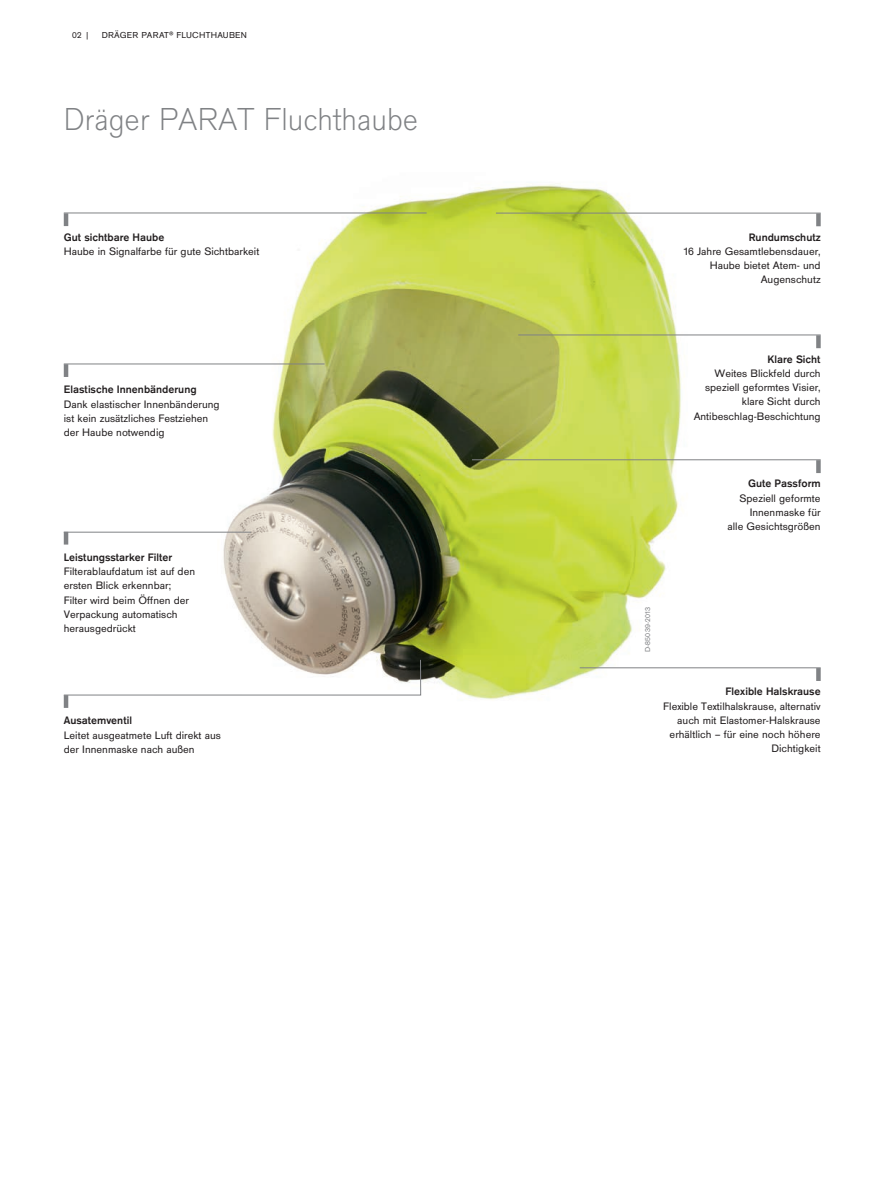
<style>
.page{position:relative;width:893px;height:1191px;background:#fff}
.page>*{position:absolute;margin:0;border:0;box-sizing:border-box;transform-origin:0 0}
.t1{font:300 33px "Draeger San";color:#808285}
.t2{font:11.25px/14.2px "Draeger San";color:#231f20;text-align:right}
.t3{font:700 11.25px "Draeger San";color:#231f20}
.t4{font:9px "Draeger San";letter-spacing:.025em;color:#231f20}
.t5{font:7.5px "Draeger San";letter-spacing:.025em;color:#808285}
.s1{font-family:"Draeger San Tab"}
</style>
<div class="page">
<img style="left:217px;top:183px;width:496px;height:517px">
<hr style="left:580px;top:667px;width:241px;height:1px;background:#808285">
<hr style="left:472px;top:459px;width:349px;height:1px;background:#808285">
<hr style="left:518px;top:335px;width:303px;height:1px;background:#808285">
<div style="left:816px;top:668px;width:5px;height:13px;background:#808285"></div>
<div style="left:816px;top:460px;width:5px;height:13px;background:#808285"></div>
<div style="left:816px;top:335px;width:5px;height:13px;background:#808285"></div>
<svg style="left:63px;top:659px;width:358px;height:36px"></svg>
<hr style="left:64px;top:695px;width:4px;height:13px;background:#808285">
<hr style="left:64px;top:364px;width:4px;height:13px;background:#808285">
<hr style="left:64px;top:213px;width:4px;height:13px;background:#808285">
<hr style="left:64px;top:532px;width:4px;height:12px;background:#808285">
<hr style="left:496px;top:213px;width:325px;height:1px;background:#808285">
<div style="left:816px;top:213px;width:5px;height:13px;background:#808285"></div>
<hr style="left:64px;top:364px;width:261px;height:1px;background:#808285">
<hr style="left:64px;top:213px;width:363px;height:1px;background:#808285">
<hr style="left:64px;top:532px;width:187px;height:1px;background:#808285">
<p class="t4" style="left:72px;top:30px;width:19px">02 <span class="s1">|</span></p>
<p class="t4" style="left:102px;top:30px;width:147px">Dräger PARAT<sup>®</sup> Fluchthauben</p>
<h1 class="t1" style="left:64px;top:101px;width:356px">Dräger PARAT Fluchthaube</h1>
<p class="t3" style="left:64px;top:231px;width:102px">Gut sichtbare Haube</p>
<p class="t2" style="left:64px;top:244px;width:197px">Haube in Signalfarbe für gute Sichtbarkeit</p>
<p class="t3" style="left:64px;top:383px;width:134px">Elastische Innenbänderung</p>
<p class="t2" style="left:64px;top:397px;width:157px;text-align:left">Dank elastischer Innenbänderung ist kein zusätzliches Festziehen der Haube notwendig</p>
<p class="t3" style="left:64px;top:551px;width:110px">Leistungsstarker Filter</p>
<p class="t2" style="left:64px;top:564px;width:133px;text-align:left">Filterablaufdatum ist auf den ersten Blick erkennbar;<br>Filter wird beim Öffnen der<br>Verpackung automatisch herausgedrückt</p>
<p class="t3" style="left:64px;top:714px;width:70px">Ausatemventil</p>
<p class="t2" style="left:64px;top:728px;width:159px;text-align:left">Leitet ausgeatmete Luft direkt aus der Innenmaske nach außen</p>
<p class="t3" style="left:749px;top:231px;width:73px">Rundumschutz</p>
<p class="t2" style="left:684px;top:244px;width:138px">16 Jahre Gesamtlebensdauer,<br>Haube bietet Atem- und<br>Augenschutz</p>
<p class="t3" style="left:768px;top:352px;width:55px">Klare Sicht</p>
<p class="t2" style="left:694px;top:366px;width:129px">Weites Blickfeld durch speziell geformtes Visier, klare Sicht durch<br>Antibeschlag-Beschichtung</p>
<p class="t3" style="left:748px;top:477px;width:74px">Gute Passform</p>
<p class="t2" style="left:727px;top:491px;width:95px">Speziell geformte<br>Innenmaske für<br>alle Gesichtsgrößen</p>
<p class="t5" style="left:644px;top:652px;width:47px;rotate:-90deg">D-85039-2013</p>
<p class="t3" style="left:726px;top:685px;width:97px">Flexible Halskrause</p>
<p class="t2" style="left:663px;top:699px;width:159px">Flexible Textilhalskrause, alternativ auch mit Elastomer-Halskrause erhältlich – für eine noch höhere<br>Dichtigkeit</p>
</div>
